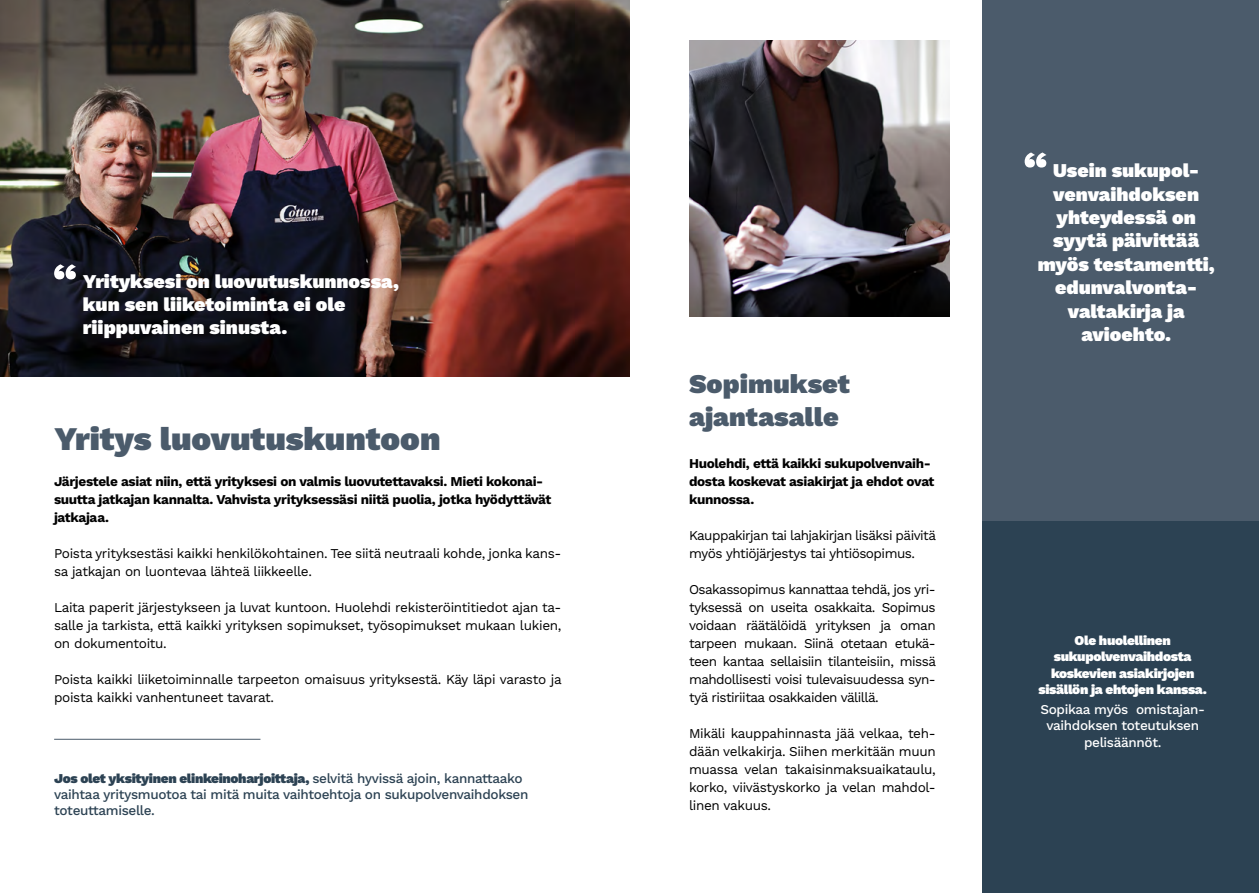
<style>
.page{position:relative;width:1259px;height:893px;background:#fff}
.page>*{position:absolute;margin:0;border:0;box-sizing:border-box;transform-origin:0 0}
.t1{font:900 33px "Work Sans";color:#4b5b6b}
.t2{font:900 27px/32.4px "Work Sans";color:#4b5b6b}
.t3{font:900 19.5px/23.4px "Work Sans";color:#fff;text-align:center}
.t4{font:13.5px/18px "Work Sans";letter-spacing:-.025em;color:#000}
.t5{font:700 13.5px/18px "Work Sans";letter-spacing:-.025em;color:#000}
.t6{font:500 13.5px/16.2px "Work Sans";letter-spacing:-.025em;color:#2c4253}
.t7{font:900 13.5px/16.5px "Work Sans";letter-spacing:-.025em;color:#fff;text-align:center}
.t8{font:500 13.5px/16.5px "Work Sans";letter-spacing:-.025em;color:#fff;text-align:center}
.s1{font-weight:900}
</style>
<div class="page">
<div style="left:982px;top:520px;width:277px;height:373px;background:#2c4253"></div>
<div style="left:982px;top:0;width:277px;height:520px;background:#4b5b6b"></div>
<img style="left:689px;top:40px;width:260px;height:277px">
<svg style="left:1024px;top:152px;width:22px;height:16px"></svg>
<img style="left:0;top:0;width:629px;height:376px">
<svg style="left:54px;top:264px;width:22px;height:15px"></svg>
<hr style="left:54px;top:739px;width:206px;height:1px;background:#4b5b6b">
<h3 class="t3" style="left:83px;top:270px;width:318px;text-align:left">Yrityksesi on luovutuskunnossa, kun sen liiketoiminta ei ole riippuvainen sinusta.</h3>
<h1 class="t1" style="left:54px;top:419px;width:388px">Yritys luovutuskuntoon</h1>
<p class="t5" style="left:54px;top:473px;width:499px">Järjestele asiat niin, että yrityksesi on valmis luovutettavaksi. Mieti kokonai&shy;suutta jatkajan kannalta. Vahvista yrityksessäsi niitä puolia, jotka hyödyttävät jatkajaa.</p>
<p class="t4" style="left:54px;top:545px;width:509px">Poista yrityksestäsi kaikki henkilökohtainen. Tee siitä neutraali kohde, jonka kans&shy;sa jatkajan on luontevaa lähteä liikkeelle.</p>
<p class="t4" style="left:54px;top:599px;width:509px;text-align:justify">Laita paperit järjestykseen ja luvat kuntoon. Huolehdi rekisteröintitiedot ajan ta&shy;salle ja tarkista, että kaikki yrityksen sopimukset, työsopimukset mukaan lukien, on dokumentoitu.</p>
<p class="t4" style="left:54px;top:671px;width:509px">Poista kaikki liiketoiminnalle tarpeeton omaisuus yrityksestä. Käy läpi varasto ja poista kaikki vanhentuneet tavarat.</p>
<p class="t6" style="left:54px;top:771px;width:476px"><span class="s1">Jos olet yksityinen elinkeinoharjoittaja,</span> selvitä hyvissä ajoin, kannattaako vaihtaa yritysmuotoa tai mitä muita vaihtoehtoja on sukupolvenvaihdoksen toteuttamiselle.</p>
<h2 class="t2" style="left:689px;top:369px;width:162px">Sopimukset ajantasalle</h2>
<p class="t5" style="left:689px;top:455px;width:247px">Huolehdi, että kaikki sukupolvenvaih&shy;dosta koskevat asiakirjat ja ehdot ovat kunnossa.</p>
<p class="t4" style="left:689px;top:527px;width:248px">Kauppakirjan tai lahjakirjan lisäksi päivitä myös yhtiöjärjestys tai yhtiösopimus.</p>
<p class="t4" style="left:689px;top:581px;width:248px;text-align:justify">Osakassopimus kannattaa tehdä, jos yri&shy;tyksessä on useita osakkaita. Sopimus voidaan räätälöidä yrityksen ja oman tarpeen mukaan. Siinä otetaan etukä&shy;teen kantaa sellaisiin tilanteisiin, missä mahdollisesti voisi tulevaisuudessa syn&shy;tyä ristiriitaa osakkaiden välillä.</p>
<p class="t4" style="left:689px;top:725px;width:248px;text-align:justify">Mikäli kauppahinnasta jää velkaa, teh&shy;dään velkakirja. Siihen merkitään muun muassa velan takaisinmaksuaikataulu, korko, viivästyskorko ja velan mahdol&shy;linen vakuus.</p>
<h3 class="t3" style="left:1037px;top:160px;width:178px">Usein sukupol&shy;venvaihdoksen yhteydessä on syytä päivittää myös testamentti, edunvalvonta&shy;valtakirja ja avioehto.</h3>
<p class="t7" style="left:1038px;top:633px;width:170px">Ole huolellinen sukupolvenvaihdosta koskevien asiakirjojen sisällön ja ehtojen kanssa.</p>
<p class="t8" style="left:1040px;top:701px;width:166px">Sopikaa myös omistajan&shy;vaihdoksen toteutuksen pelisäännöt.</p>
</div>
